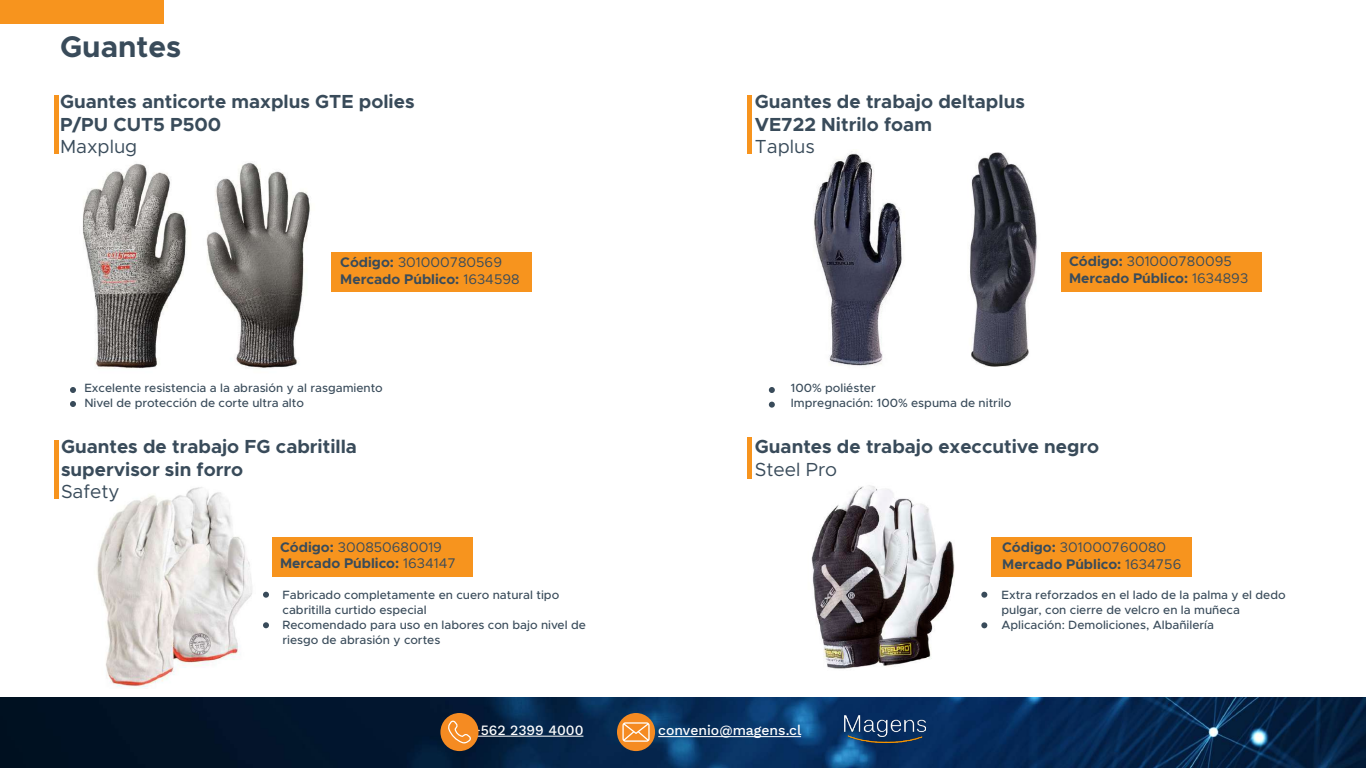
<style>
.page{position:relative;width:1366px;height:768px;background:#fff}
.page>*{position:absolute;margin:0;border:0;box-sizing:border-box;transform-origin:0 0}
.t1{font:700 30px "Metropolis";color:#394b5a}
.t2{font:700 19px/22.8px "Metropolis";color:#394b5a}
.t3{font:19px "Metropolis";color:#394b5a}
.t4{font:700 14px/16.8px "Metropolis";color:#394b5a}
.t5{font:500 14px "Work Sans";color:#fff}
.t6{font:500 12px/15px "Metropolis";color:#394b5a}
.s1{font-weight:400}
</style>
<div class="page">
<img style="left:0;top:698px;width:1366px;height:70px">
<div style="left:617px;top:713px;width:38px;height:38px;background:#f58b22;border-radius:50%"></div>
<svg style="left:622px;top:722px;width:28px;height:20px"></svg>
<hr style="left:658px;top:736px;width:143px;height:1px;background:#fff">
<hr style="left:450px;top:736px;width:133px;height:1px;background:#fff">
<div style="left:440px;top:713px;width:39px;height:38px;background:#f58b22;border-radius:50%"></div>
<svg style="left:448px;top:720px;width:23px;height:23px"></svg>
<img style="left:845px;top:716px;width:81px;height:27px">
<img style="left:97px;top:487px;width:155px;height:201px">
<img style="left:813px;top:151px;width:89px;height:215px">
<img style="left:970px;top:153px;width:67px;height:213px">
<div style="left:891px;top:302px;width:40px;height:50px;background:#fff"></div>
<img style="left:83px;top:162px;width:227px;height:207px">
<div style="left:331px;top:252px;width:201px;height:40px;background:#f7941e"></div>
<div style="left:1061px;top:252px;width:201px;height:40px;background:#f7941e"></div>
<div style="left:991px;top:537px;width:201px;height:40px;background:#f7941e"></div>
<div style="left:272px;top:537px;width:201px;height:40px;background:#f7941e"></div>
<div style="left:0;top:0;width:163px;height:24px;background:#f7941e"></div>
<img style="left:811px;top:485px;width:144px;height:184px">
<svg style="left:70px;top:387px;width:6px;height:6px"></svg>
<svg style="left:70px;top:401px;width:6px;height:6px"></svg>
<svg style="left:263px;top:592px;width:6px;height:6px"></svg>
<svg style="left:263px;top:622px;width:6px;height:6px"></svg>
<svg style="left:981px;top:592px;width:6px;height:6px"></svg>
<svg style="left:981px;top:622px;width:6px;height:6px"></svg>
<svg style="left:769px;top:387px;width:6px;height:6px"></svg>
<svg style="left:769px;top:402px;width:6px;height:6px"></svg>
<div style="left:54px;top:95px;width:5px;height:58px;background:#f7941e"></div>
<div style="left:54px;top:441px;width:5px;height:58px;background:#f7941e"></div>
<div style="left:747px;top:95px;width:5px;height:58px;background:#f7941e"></div>
<div style="left:747px;top:438px;width:5px;height:41px;background:#f7941e"></div>
<h1 class="t1" style="left:60px;top:28px;width:123px">Guantes</h1>
<h2 class="t2" style="left:60px;top:90px;width:356px">Guantes anticorte maxplus GTE polies<br>P/PU CUT5 P500</h2>
<h2 class="t3" style="left:60px;top:135px;width:79px">Maxplug</h2>
<p class="t4" style="left:340px;top:254px;width:181px">Código: <span class="s1">301000780569<br></span>Mercado Público: <span class="s1">1634598</span></p>
<h2 class="t2" style="left:755px;top:90px;width:272px">Guantes de trabajo deltaplus<br>VE722 Nitrilo foam</h2>
<h2 class="t3" style="left:755px;top:135px;width:61px">Taplus</h2>
<p class="t6" style="left:84px;top:381px;width:300px">Excelente resistencia a la abrasión y al rasgamiento<br>Nivel de protección de corte ultra alto</p>
<p class="t6" style="left:791px;top:381px;width:222px">100% poliéster<br>Impregnación: 100% espuma de nitrilo</p>
<p class="t4" style="left:1069px;top:253px;width:181px">Código: <span class="s1">301000780095<br></span>Mercado Público: <span class="s1">1634893</span></p>
<h2 class="t2" style="left:61px;top:435px;width:297px">Guantes de trabajo FG cabritilla supervisor sin forro</h2>
<h2 class="t3" style="left:61px;top:480px;width:60px">Safety</h2>
<p class="t4" style="left:280px;top:538px;width:177px">Código: <span class="s1">300850680019<br></span>Mercado Público: <span class="s1">1634147</span></p>
<p class="t6" style="left:282px;top:588px;width:305px">Fabricado completamente en cuero natural tipo cabritilla curtido especial<br>Recomendado para uso en labores con bajo nivel de riesgo de abrasión y cortes</p>
<h2 class="t2" style="left:755px;top:435px;width:346px">Guantes de trabajo execcutive negro</h2>
<h2 class="t3" style="left:755px;top:457px;width:84px">Steel Pro</h2>
<p class="t4" style="left:1002px;top:539px;width:181px">Código: <span class="s1">301000760080<br></span>Mercado Público: <span class="s1">1634756</span></p>
<p class="t6" style="left:1001px;top:588px;width:286px">Extra reforzados en el lado de la palma y el dedo pulgar, con cierre de velcro en la muñeca<br>Aplicación: Demoliciones, Albañilería</p>
<p class="t5" style="left:472px;top:719px;width:113px">+562 2399 4000</p>
<p class="t5" style="left:658px;top:720px;width:145px">convenio@magens.cl</p>
</div>
